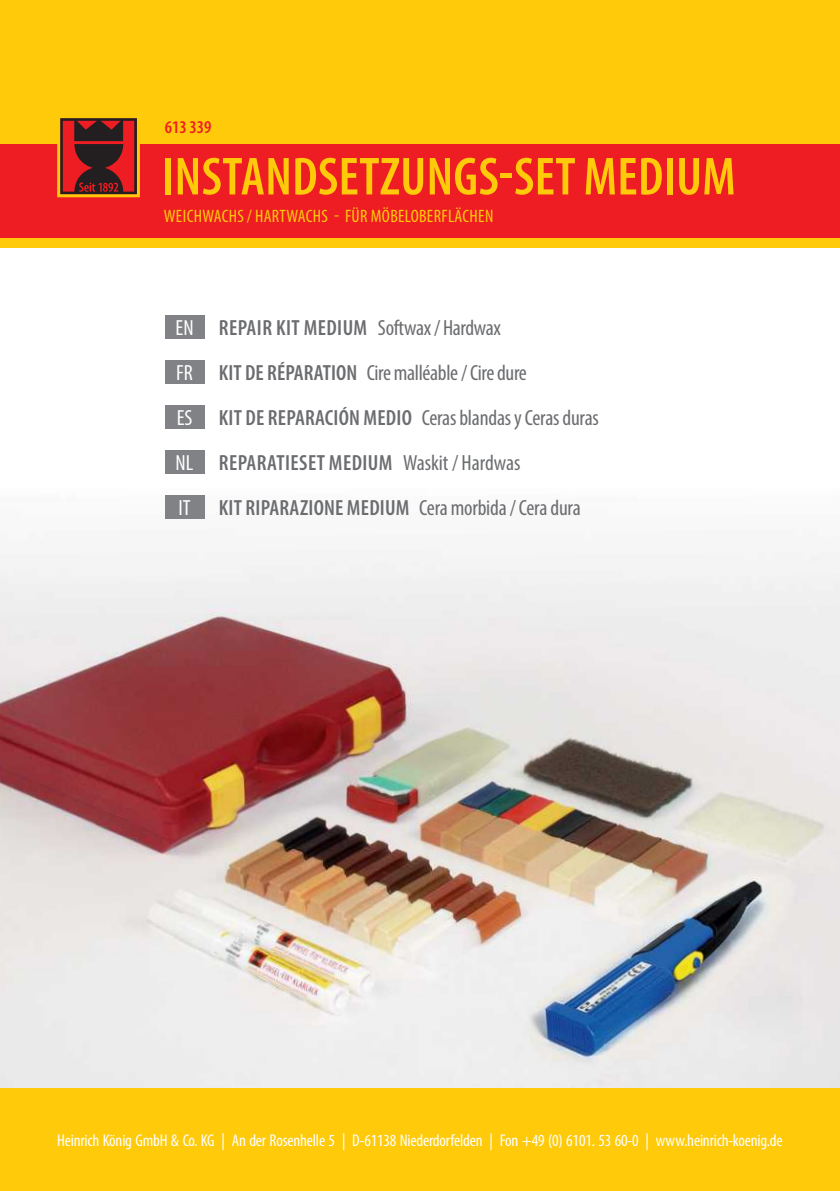
<style>
.page{position:relative;width:840px;height:1191px;background:#fff}
.page>*{position:absolute;margin:0;border:0;box-sizing:border-box;transform-origin:0 0}
.t1{font:600 condensed 54px "Myriad Pro";letter-spacing:.005em;color:#feca0a}
.t2{font:condensed 22px/45px "Myriad Pro";letter-spacing:-.015em;color:#6c6d70}
.t3{font:600 condensed 22px "Myriad Pro";letter-spacing:.01em;color:#6c6d70}
.t4{font:condensed 22px "Myriad Pro";color:#fff}
.t5{font:condensed 18px "Myriad Pro";letter-spacing:.02em;color:#feca0a}
.t6{font:600 condensed 18px "Myriad Pro";letter-spacing:.005em;color:#ee1d23}
.t7{font:condensed 17px "Myriad Pro";letter-spacing:-.01em;color:#fff}
.s1{color:#fff}
.s2{font-weight:600}
.s3{font-weight:400;color:#fff}
.s4{font-weight:400}
</style>
<div class="page">
<img style="left:0;top:495px;width:486px;height:408px">
<img style="left:486px;top:552px;width:353px;height:537px">
<img style="left:0;top:903px;width:495px;height:186px">
<div style="left:0;top:1089px;width:839px;height:102px;background:#feca0a"></div>
<div style="left:0;top:0;width:839px;height:247px;background:#feca0a"></div>
<div style="left:0;top:144px;width:839px;height:93px;background:#ee1d23"></div>
<svg style="left:57px;top:118px;width:83px;height:80px"></svg>
<div style="left:165px;top:315px;width:39px;height:24px;background:#808285"></div>
<div style="left:165px;top:360px;width:39px;height:24px;background:#808285"></div>
<div style="left:165px;top:405px;width:39px;height:24px;background:#808285"></div>
<div style="left:165px;top:495px;width:39px;height:24px;background:#808285"></div>
<div style="left:165px;top:450px;width:39px;height:24px;background:#808285"></div>
<p class="t6" style="left:165px;top:115px;width:48px">613 339</p>
<h1 class="t1" style="left:162px;top:143px;width:575px">INSTANDSETZUNGS-SET MEDIUM</h1>
<p class="t5" style="left:164px;top:205px;width:331px">WEICHWACHS / HARTWACHS - FÜR MÖBELOBERFLÄCHEN</p>
<p class="t2" style="left:175px;top:305px;width:424px"><span class="s1">EN</span> <span class="s2">REPAIR KIT MEDIUM</span> Softwax / Hardwax<br><span class="s1">FR</span> <span class="s2">KIT DE RÉPARATION</span> Cire malléable / Cire dure<br><span class="s1">ES</span> <span class="s2">KIT DE REPARACIÓN MEDIO</span> Ceras blandas y Ceras duras</p>
<p class="t3" style="left:175px;top:449px;width:346px"><span class="s3">NL</span> REPARATIESET MEDIUM <span class="s4">Waskit / Hardwas</span></p>
<p class="t4" style="left:178px;top:495px;width:14px">IT</p>
<p class="t3" style="left:219px;top:494px;width:363px">KIT RIPARAZIONE MEDIUM <span class="s4">Cera morbida / Cera dura</span></p>
<p class="t7" style="left:57px;top:1130px;width:726px">Heinrich König GmbH &amp; Co. KG | An der Rosenhelle 5 | D-61138 Niederdorfelden | Fon +49 (0) 6101. 53 60-0 | www.heinrich-koenig.de</p>
</div>
